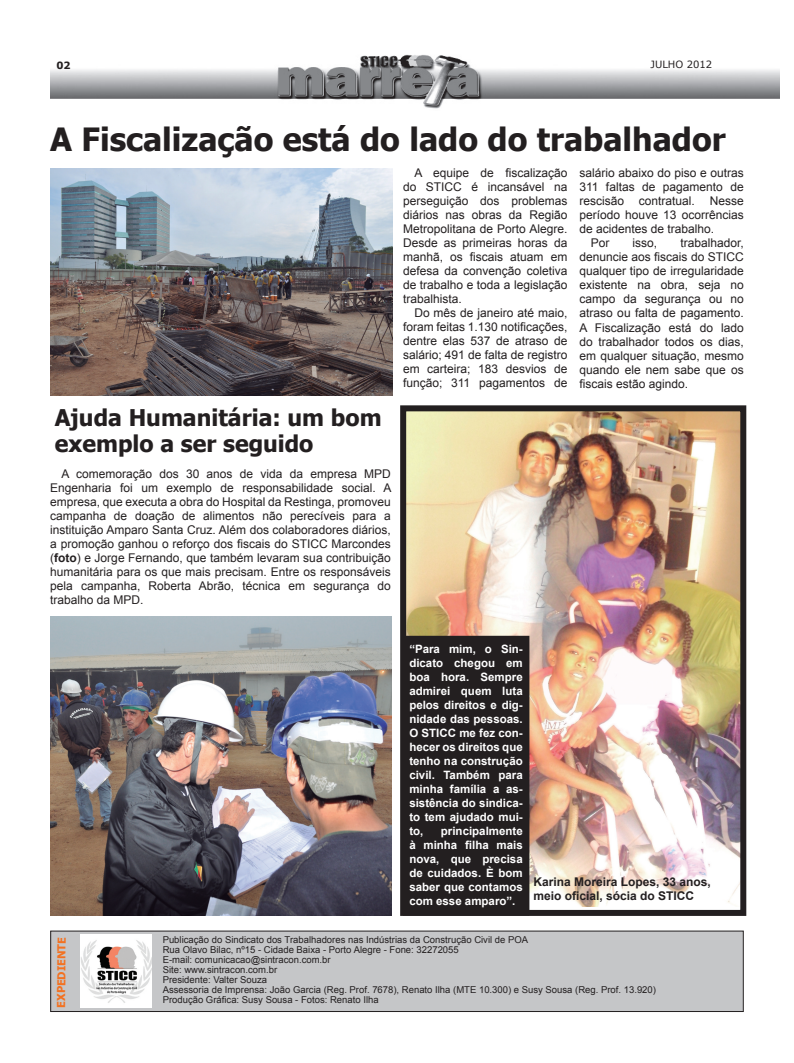
<style>
.page{position:relative;width:794px;height:1063px;background:#fff}
.page>*{position:absolute;margin:0;border:0;box-sizing:border-box;transform-origin:0 0}
.t1{font:700 32px "Tahoma";color:#231f20}
.t2{font:700 23px/26px "Tahoma";color:#231f20}
.t3{font:12px/14px "Arial";color:#231f20;text-align:justify}
.t4{font:700 12px/14.4px "Arial";color:#231f20}
.t5{font:700 11.5px/14px "Arial";color:#fff;text-align:justify}
.t6{font:700 11px "Tahoma";letter-spacing:-.01em;color:#f37121}
.t7{font:10px "Verdana";color:#231f20}
.t8{font:700 10px "Verdana";color:#231f20}
.t9{font:9.5px/10px "Arial";color:#231f20}
.s1{font-weight:700}
</style>
<div class="page">
<img style="left:50px;top:54px;width:730px;height:55px">
<div style="left:51px;top:931px;width:692px;height:81px;background:#c5c6c8"></div>
<div style="left:50px;top:931px;width:694px;height:81px;border:1px solid #231f20"></div>
<img style="left:81px;top:935px;width:71px;height:73px">
<img style="left:50px;top:169px;width:342px;height:227px">
<img style="left:407px;top:412px;width:332px;height:495px">
<img style="left:50px;top:616px;width:341px;height:299px">
<div style="left:403px;top:636px;width:126px;height:279px;background:#231f20"></div>
<div style="left:400px;top:405px;width:346px;height:511px;border:6px solid #231f20"></div>
<p class="t8" style="left:57px;top:59px;width:16px">02</p>
<p class="t7" style="left:650px;top:58px;width:63px">JULHO 2012</p>
<h1 class="t1" style="left:50px;top:117px;width:677px">A Fiscalização está do lado do trabalhador</h1>
<p class="t3" style="left:403px;top:166px;width:166px;text-indent:11px">A equipe de fiscalização do STICC é incansável na perseguição dos problemas diários nas obras da Região Metropolitana de Porto Alegre.<br>Desde as primeiras horas da manhã, os fiscais atuam em defesa da convenção coletiva de trabalho e toda a legislação trabalhista.</p>
<p class="t3" style="left:403px;top:306px;width:166px;text-indent:11px">Do mês de janeiro até maio, foram feitas 1.130 notificações, dentre elas 537 de atraso de salário; 491 de falta de registro em carteira; 183 desvios de função; 311 pagamentos de</p>
<p class="t3" style="left:579px;top:166px;width:166px">salário abaixo do piso e outras</p>
<p class="t3" style="left:579px;top:180px;width:166px">311 faltas de pagamento de</p>
<p class="t3" style="left:579px;top:194px;width:166px">rescisão contratual. Nesse</p>
<p class="t3" style="left:579px;top:208px;width:166px">período houve 13 ocorrências</p>
<p class="t3" style="left:579px;top:222px;width:136px">de acidentes de trabalho.</p>
<p class="t3" style="left:591px;top:236px;width:20px">Por</p>
<p class="t3" style="left:632px;top:236px;width:26px">isso,</p>
<p class="t3" style="left:579px;top:236px;width:166px;text-indent:101px">trabalhador, denuncie aos fiscais do STICC qualquer tipo de irregularidade existente na obra, seja no campo da segurança ou no atraso ou falta de pagamento.<br>A Fiscalização está do lado do trabalhador todos os dias, em qualquer situação, mesmo quando ele nem sabe que os fiscais estão agindo.</p>
<h2 class="t2" style="left:55px;top:403px;width:328px">Ajuda Humanitária: um bom exemplo a ser seguido</h2>
<p class="t3" style="left:50px;top:467px;width:343px;text-indent:11px">A comemoração dos 30 anos de vida da empresa MPD Engenharia foi um exemplo de responsabilidade social. A empresa, que executa a obra do Hospital da Restinga, promoveu campanha de doação de alimentos não perecíveis para a instituição Amparo Santa Cruz. Além dos colaboradores diários, a promoção ganhou o reforço dos fiscais do STICC Marcondes (<span class="s1">foto</span>) e Jorge Fernando, que também levaram sua contribuição humanitária para os que mais precisam. Entre os responsáveis pela campanha, Roberta Abrão, técnica em segurança do trabalho da MPD.</p>
<p class="t5" style="left:409px;top:642px;width:115px">“Para mim, o Sin&shy;dicato chegou em boa hora. Sempre admirei quem luta pelos direitos e dig&shy;nidade das pessoas.<br>O STICC me fez con&shy;hecer os direitos que tenho na construção civil. Também para minha família a as&shy;sistência do sindica&shy;to tem ajudado mui&shy;to,</p>
<p class="t5" style="left:409px;top:824px;width:115px;text-indent:32px">principalmente à minha filha mais nova, que precisa de cuidados. È bom saber que contamos com esse amparo”.</p>
<p class="t4" style="left:533px;top:875px;width:179px">Karina Moreira Lopes, 33 anos, meio oficial, sócia do STICC</p>
<p class="t6" style="left:54px;top:1008px;width:72px;rotate:-90deg">EXPEDIENTE</p>
<p class="t9" style="left:163px;top:935px;width:495px">Publicação do Sindicato dos Trabalhadores nas Indústrias da Construção Civil de POA<br>Rua Olavo Bilac, nº15 - Cidade Baixa - Porto Alegre - Fone: 32272055<br>E-mail: comunicacao@sintracon.com.br<br>Site: www.sintracon.com.br<br>Presidente: Valter Souza<br>Assessoria de Imprensa: João Garcia (Reg. Prof. 7678), Renato Ilha (MTE 10.300) e Susy Sousa (Reg. Prof. 13.920)<br>Produção Gráfica: Susy Sousa - Fotos: Renato Ilha</p>
</div>
